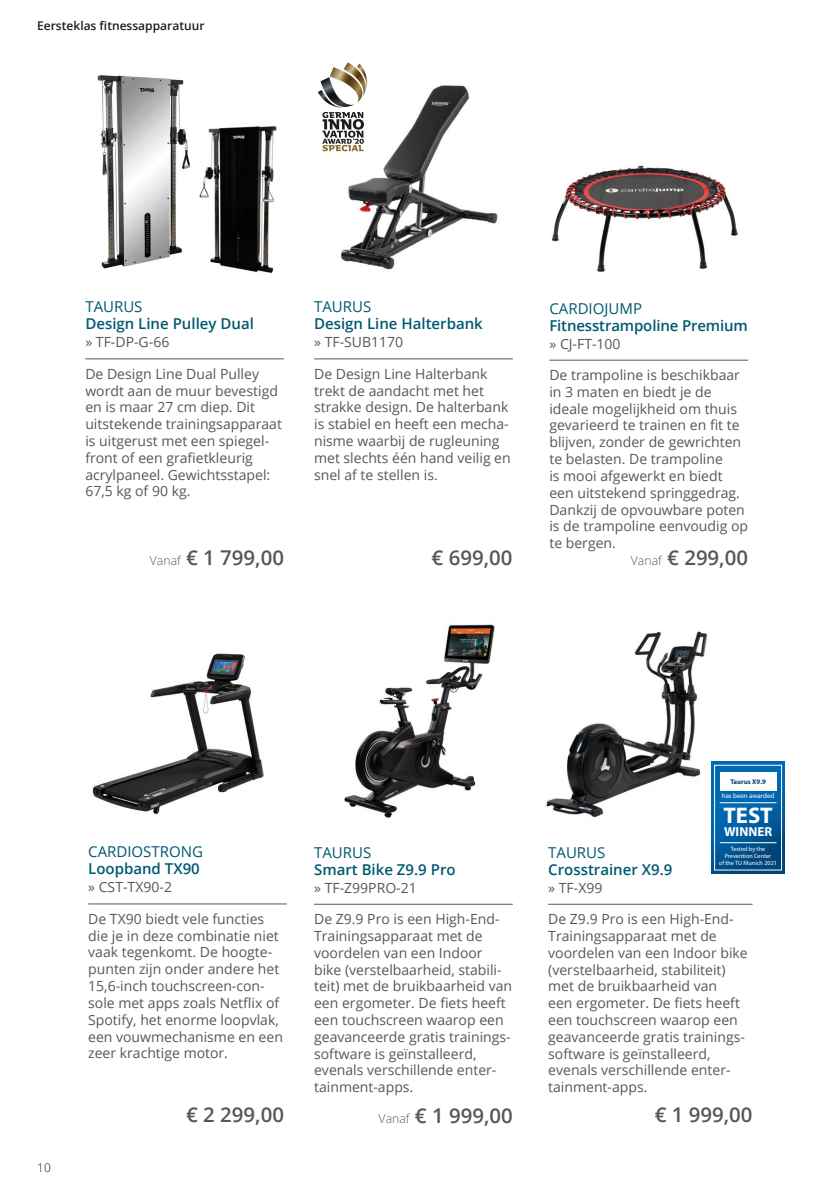
<style>
.page{position:relative;width:823px;height:1191px;background:#fff}
.page>*{position:absolute;margin:0;border:0;box-sizing:border-box;transform-origin:0 0}
.t1{font:700 22.6px "Myriad Pro";color:#fff}
.t2{font:600 20.4px "Open Sans";color:#575756}
.t3{font:600 15px "Open Sans";color:#005973}
.t4{font:15px "Open Sans";color:#005973}
.t5{font:14px/16.8px "Open Sans";color:#575756}
.t6{font:700 13px "Myriad Pro";color:#fff}
.t7{font:600 12px "Open Sans";color:#1d1d1b}
.t8{font:300 12px "Open Sans";color:#1d1d1b}
.t9{font:6.8px "Myriad Pro";color:#fff}
.t10{font:700 6.8px "Myriad Pro";color:#004678}
.t11{font:6.2px/6.8px "Myriad Pro";color:#fff;text-align:center}
.s1{font-weight:300;font-size:12.2px}
</style>
<div class="page">
<img style="left:323px;top:83px;width:175px;height:187px">
<hr style="left:314px;top:358px;width:198px;height:1px;background:#575756">
<img style="left:97px;top:75px;width:94px;height:194px">
<hr style="left:85px;top:358px;width:199px;height:1px;background:#575756">
<img style="left:551px;top:165px;width:187px;height:107px">
<img style="left:344px;top:624px;width:151px;height:194px">
<img style="left:92px;top:653px;width:172px;height:162px">
<hr style="left:549px;top:360px;width:198px;height:1px;background:#575756">
<hr style="left:314px;top:904px;width:198px;height:1px;background:#575756">
<hr style="left:88px;top:903px;width:199px;height:1px;background:#575756">
<img style="left:546px;top:631px;width:182px;height:187px">
<hr style="left:548px;top:904px;width:204px;height:1px;background:#575756">
<svg style="left:711px;top:762px;width:73px;height:111px;background:#0a62a1"></svg>
<div style="left:713px;top:765px;width:68px;height:105px;border:1px solid #fff"></div>
<hr style="left:719px;top:802px;width:57px;height:1px;background:#fff">
<hr style="left:719px;top:842px;width:57px;height:1px;background:#fff">
<div style="left:719px;top:772px;width:57px;height:18px;background:#fff"></div>
<svg style="left:318px;top:62px;width:49px;height:89px"></svg>
<img style="left:199px;top:126px;width:78px;height:148px">
<p class="t7" style="left:37px;top:18px;width:169px">Eersteklas fitnessapparatuur</p>
<p class="t4" style="left:85px;top:296px;width:59px">TAURUS</p>
<p class="t3" style="left:85px;top:313px;width:170px">Design Line Pulley Dual</p>
<p class="t5" style="left:85px;top:333px;width:85px">» TF-DP-G-66</p>
<p class="t5" style="left:85px;top:365px;width:198px">De Design Line Dual Pulley wordt aan de muur bevestigd en is maar 27 cm diep. Dit uitstekende trainingsapparaat is uitgerust met een spiegel&shy;front of een grafietkleurig acrylpaneel. Gewichtsstapel:<br>67,5 kg of 90 kg.</p>
<h2 class="t2" style="left:150px;top:544px;width:136px"><span class="s1">Vanaf</span> € 1 799,00</h2>
<p class="t4" style="left:314px;top:296px;width:59px">TAURUS</p>
<p class="t3" style="left:314px;top:313px;width:170px">Design Line Halterbank</p>
<p class="t5" style="left:314px;top:333px;width:91px">» TF-SUB1170</p>
<p class="t5" style="left:314px;top:365px;width:198px">De Design Line Halterbank trekt de aandacht met het strakke design. De halterbank is stabiel en heeft een mecha&shy;nisme waarbij de rugleuning met slechts één hand veilig en snel af te stellen is.</p>
<h2 class="t2" style="left:431px;top:544px;width:82px">€ 699,00</h2>
<p class="t4" style="left:549px;top:298px;width:94px">CARDIOJUMP</p>
<p class="t3" style="left:549px;top:315px;width:200px">Fitnesstrampoline Premium</p>
<p class="t5" style="left:549px;top:335px;width:73px">» CJ-FT-100</p>
<p class="t5" style="left:549px;top:366px;width:200px">De trampoline is beschikbaar in 3 maten en biedt je de ideale mogelijkheid om thuis gevarieerd te trainen en fit te blijven, zonder de gewrichten te belasten. De trampoline<br>is mooi afgewerkt en biedt een uitstekend springgedrag.<br>Dankzij de opvouwbare poten is de trampoline eenvoudig op te bergen.</p>
<h2 class="t2" style="left:630px;top:544px;width:119px"><span class="s1">Vanaf</span> € 299,00</h2>
<p class="t8" style="left:37px;top:1159px;width:15px">10</p>
<p class="t4" style="left:88px;top:841px;width:116px">CARDIOSTRONG</p>
<p class="t3" style="left:88px;top:858px;width:113px">Loopband TX90</p>
<p class="t5" style="left:88px;top:878px;width:85px">» CST-TX90-2</p>
<p class="t5" style="left:88px;top:910px;width:196px">De TX90 biedt vele functies die je in deze combinatie niet vaak tegenkomt. De hoogte&shy;punten zijn onder andere het<br>15,6-inch touchscreen-con&shy;sole met apps zoals Netflix of<br>Spotify, het enorme loopvlak, een vouwmechanisme en een zeer krachtige motor.</p>
<h2 class="t2" style="left:186px;top:1100px;width:99px">€ 2 299,00</h2>
<p class="t4" style="left:314px;top:842px;width:59px">TAURUS</p>
<p class="t3" style="left:314px;top:859px;width:143px">Smart Bike Z9.9 Pro</p>
<p class="t5" style="left:314px;top:878px;width:104px">» TF-Z99PRO-21</p>
<p class="t5" style="left:314px;top:910px;width:199px">De Z9.9 Pro is een High-End-<br>Trainingsapparaat met de voordelen van een Indoor bike (verstelbaarheid, stabili&shy;teit) met de bruikbaarheid van een ergometer. De fiets heeft een touchscreen waarop een geavanceerde gratis trainings&shy;software is geïnstalleerd, evenals verschillende enter&shy;tainment-apps.</p>
<h2 class="t2" style="left:378px;top:1101px;width:136px"><span class="s1">Vanaf</span> € 1 999,00</h2>
<p class="t10" style="left:729px;top:777px;width:37px">Taurus X9.9</p>
<p class="t9" style="left:721px;top:792px;width:54px">has been awarded</p>
<h1 class="t1" style="left:723px;top:800px;width:51px">TEST</h1>
<p class="t6" style="left:723px;top:823px;width:50px">WINNER</p>
<p class="t11" style="left:718px;top:845px;width:60px">Tested by the<br>Prevention Center<br>of the TU Munich 2021</p>
<p class="t4" style="left:548px;top:842px;width:59px">TAURUS</p>
<p class="t3" style="left:548px;top:859px;width:126px">Crosstrainer X9.9</p>
<p class="t5" style="left:548px;top:878px;width:56px">» TF-X99</p>
<p class="t5" style="left:548px;top:910px;width:201px">De Z9.9 Pro is een High-End-<br>Trainingsapparaat met de voordelen van een Indoor bike (verstelbaarheid, stabiliteit) met de bruikbaarheid van<br>een ergometer. De fiets heeft een touchscreen waarop een geavanceerde gratis trainings&shy;software is geïnstalleerd, evenals verschillende enter&shy;tainment-apps.</p>
<h2 class="t2" style="left:654px;top:1100px;width:99px">€ 1 999,00</h2>
</div>
